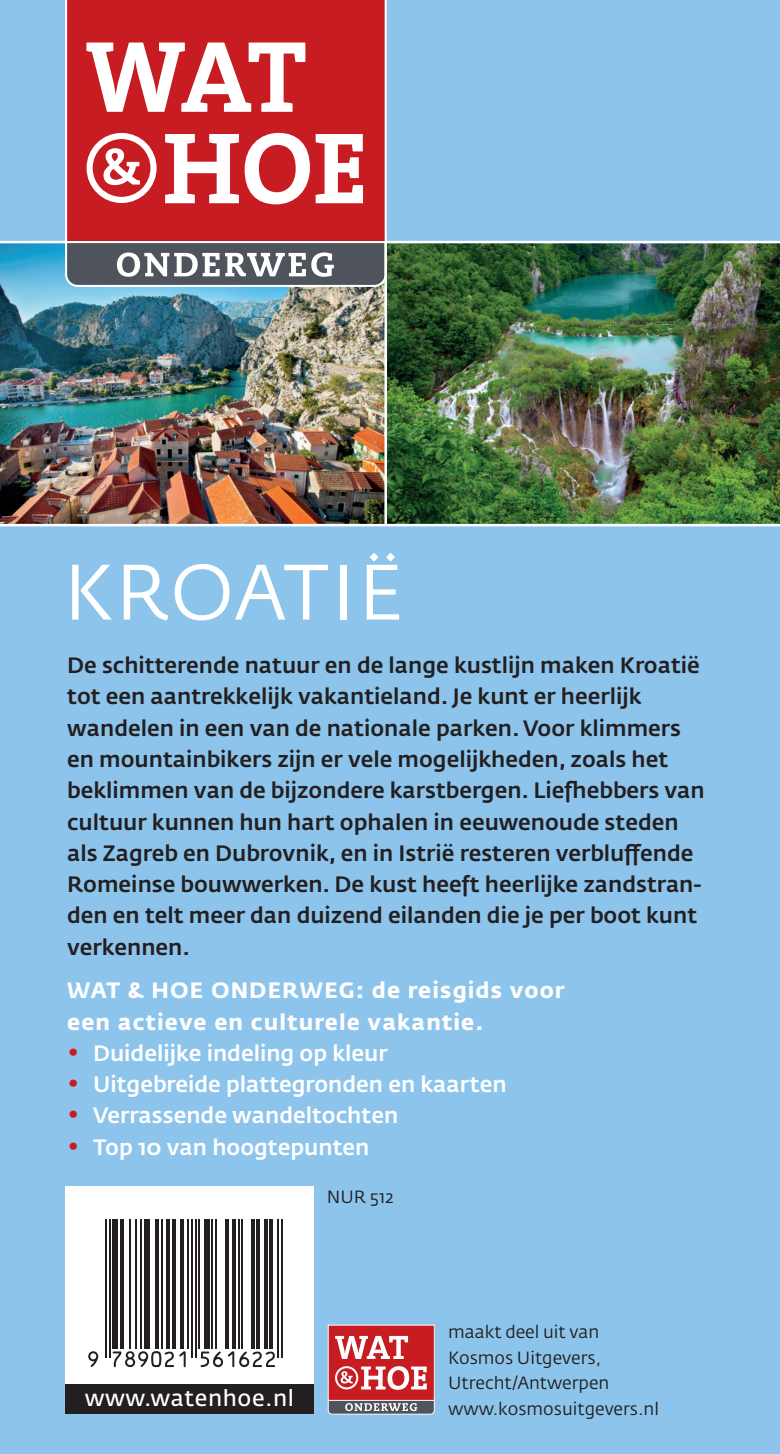
<style>
.page{position:relative;width:780px;height:1454px;background:#fff}
.page>*{position:absolute;margin:0;border:0;box-sizing:border-box;transform-origin:0 0}
.t1{font:77.5px "Fedra Sans Std";letter-spacing:.025em;color:#fff}
.t2{font:22.5px "Fedra Sans Std";letter-spacing:.025em;color:#fff}
.t3{font:500 22px/31.2px "Fedra Sans Std";color:#231f20}
.t4{font:500 22px "Fedra Sans Std";color:#fff}
.t5{font:700 22px/31.2px "Fedra Sans Std";letter-spacing:.05em;color:#fff}
.t6{font:17.5px/25.5px "Fedra Sans Std";color:#231f20}
.s1{font-weight:400;font-size:25px;color:#c71c22}
</style>
<div class="page">
<div style="left:0;top:0;width:780px;height:1453px;background:#8cc4eb"></div>
<img style="left:0;top:243px;width:780px;height:281px">
<hr style="left:0;top:241px;width:780px;height:2px;background:#fff">
<div style="left:66px;top:228px;width:320px;height:58px;background:#4e535c;border-radius:12px"></div>
<div style="left:65px;top:227px;width:322px;height:60px;border:2px solid #fff;border-radius:12px"></div>
<div style="left:65px;top:0;width:322px;height:243px;background:#c71c22"></div>
<svg style="left:86px;top:43px;width:219px;height:69px;background:#e28a8d"></svg>
<svg style="left:165px;top:134px;width:74px;height:69px;background:#e59699"></svg>
<svg style="left:245px;top:133px;width:65px;height:71px;background:#e38f92"></svg>
<svg style="left:316px;top:134px;width:47px;height:69px;background:#eaabad"></svg>
<div style="left:87px;top:133px;width:70px;height:70px;border:6px solid #fff;border-radius:50%"></div>
<svg style="left:103px;top:148px;width:37px;height:37px"></svg>
<svg style="left:117px;top:252px;width:217px;height:25px"></svg>
<svg style="left:328px;top:1394px;width:106px;height:19px"></svg>
<div style="left:328px;top:1394px;width:107px;height:20px;border:1px solid #fff;border-radius:4px"></div>
<svg style="left:345px;top:1402px;width:72px;height:8px"></svg>
<div style="left:328px;top:1324px;width:106px;height:76px;background:#c71c22"></div>
<div style="left:328px;top:1324px;width:107px;height:76px;border:1px solid #fff"></div>
<svg style="left:335px;top:1335px;width:73px;height:23px"></svg>
<svg style="left:361px;top:1366px;width:66px;height:23px"></svg>
<div style="left:335px;top:1365px;width:23px;height:24px;border:2px solid #fff;border-radius:50%"></div>
<svg style="left:341px;top:1371px;width:12px;height:12px"></svg>
<hr style="left:0;top:524px;width:780px;height:2px;background:#fff">
<hr style="left:384px;top:242px;width:3px;height:283px;background:#fff">
<div style="left:66px;top:1186px;width:248px;height:198px;background:#fff"></div>
<svg style="left:88px;top:1351px;width:10px;height:15px"></svg>
<hr style="left:105px;top:1219px;width:2px;height:139px;background:#231f20">
<hr style="left:109px;top:1219px;width:1px;height:139px;background:#231f20">
<div style="left:112px;top:1219px;width:6px;height:129px;background:#231f20"></div>
<hr style="left:120px;top:1219px;width:4px;height:129px;background:#231f20">
<hr style="left:129px;top:1219px;width:2px;height:129px;background:#231f20">
<hr style="left:135px;top:1219px;width:2px;height:129px;background:#231f20">
<hr style="left:140px;top:1219px;width:2px;height:129px;background:#231f20">
<div style="left:144px;top:1219px;width:6px;height:129px;background:#231f20"></div>
<hr style="left:155px;top:1219px;width:4px;height:129px;background:#231f20">
<hr style="left:161px;top:1219px;width:2px;height:129px;background:#231f20">
<hr style="left:166px;top:1219px;width:4px;height:129px;background:#231f20">
<hr style="left:172px;top:1219px;width:4px;height:129px;background:#231f20">
<svg style="left:113px;top:1351px;width:73px;height:15px"></svg>
<hr style="left:180px;top:1219px;width:3px;height:129px;background:#231f20">
<hr style="left:187px;top:1219px;width:2px;height:129px;background:#231f20">
<hr style="left:191px;top:1219px;width:2px;height:139px;background:#231f20">
<hr style="left:195px;top:1219px;width:2px;height:139px;background:#231f20">
<hr style="left:198px;top:1219px;width:2px;height:129px;background:#231f20">
<div style="left:204px;top:1219px;width:6px;height:129px;background:#231f20"></div>
<hr style="left:211px;top:1219px;width:2px;height:129px;background:#231f20">
<hr style="left:215px;top:1219px;width:2px;height:129px;background:#231f20">
<hr style="left:225px;top:1219px;width:3px;height:129px;background:#231f20">
<hr style="left:232px;top:1219px;width:4px;height:129px;background:#231f20">
<hr style="left:238px;top:1219px;width:2px;height:129px;background:#231f20">
<hr style="left:241px;top:1219px;width:2px;height:129px;background:#231f20">
<hr style="left:251px;top:1219px;width:4px;height:129px;background:#231f20">
<hr style="left:256px;top:1219px;width:4px;height:129px;background:#231f20">
<svg style="left:201px;top:1351px;width:74px;height:15px"></svg>
<hr style="left:264px;top:1219px;width:4px;height:129px;background:#231f20">
<hr style="left:269px;top:1219px;width:4px;height:129px;background:#231f20">
<hr style="left:277px;top:1219px;width:2px;height:139px;background:#231f20">
<hr style="left:281px;top:1219px;width:2px;height:139px;background:#231f20">
<div style="left:66px;top:1384px;width:248px;height:30px;background:#231f20"></div>
<h1 class="t1" style="left:64px;top:544px;width:341px">KROATIË</h1>
<p class="t3" style="left:67px;top:650px;width:639px">De schitterende natuur en de lange kustlijn maken Kroatië tot een aantrekkelijk vakantieland. Je kunt er heerlijk wandelen in een van de nationale parken. Voor klimmers en mountainbikers zijn er vele mogelijkheden, zoals het beklimmen van de bijzondere karstbergen. Liefhebbers van cultuur kunnen hun hart ophalen in eeuwenoude steden als Zagreb en Dubrovnik, en in Istrië resteren verbluffende Romeinse bouwwerken. De kust heeft heerlijke zandstran&shy;den en telt meer dan duizend eilanden die je per boot kunt verkennen.</p>
<p class="t5" style="left:67px;top:977px;width:499px">WAT &amp; HOE ONDERWEG: de reisgids voor een actieve en culturele vakantie.</p>
<p class="t4" style="left:67px;top:1039px;width:322px"><span class="s1">•</span> Duidelijke indeling op kleur</p>
<p class="t4" style="left:67px;top:1070px;width:441px"><span class="s1">•</span> Uitgebreide plattegronden en kaarten</p>
<p class="t4" style="left:67px;top:1101px;width:333px"><span class="s1">•</span> Verrassende wandeltochten</p>
<p class="t4" style="left:67px;top:1133px;width:304px"><span class="s1">•</span> Top 10 van hoogtepunten</p>
<p class="t6" style="left:327px;top:1184px;width:69px">NUR 512</p>
<p class="t2" style="left:85px;top:1384px;width:211px">www.watenhoe.nl</p>
<p class="t6" style="left:448px;top:1318px;width:163px">maakt deel uit van<br>Kosmos Uitgevers,<br>Utrecht/Antwerpen</p>
<p class="t6" style="left:448px;top:1395px;width:212px">www.kosmosuitgevers.nl</p>
</div>
